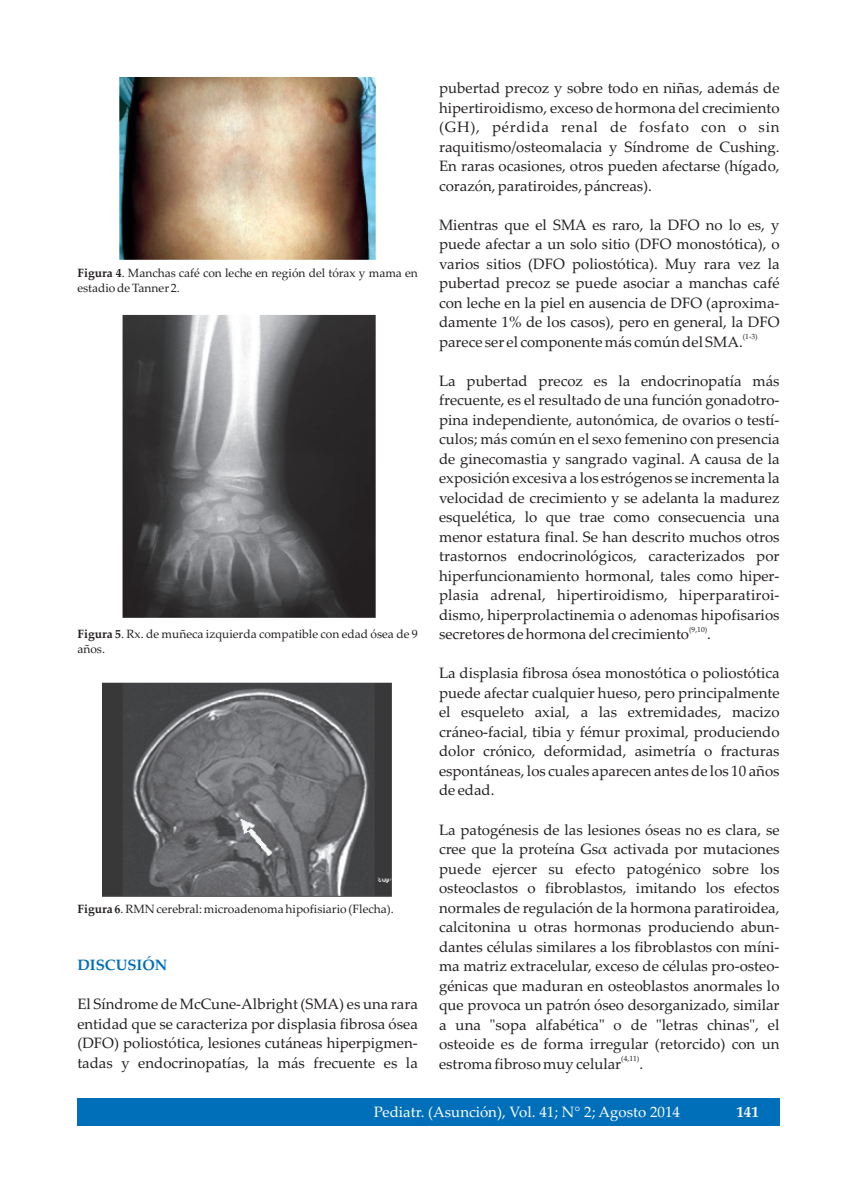
<style>
.page{position:relative;width:857px;height:1197px;background:#fff}
.page>*{position:absolute;margin:0;border:0;box-sizing:border-box;transform-origin:0 0}
.t1{font:15px/19.5px "Palatino Linotype";color:#231f20;text-align:justify}
.t2{font:15px "Palatino Linotype";color:#fff}
.t3{font:700 15px "Palatino Linotype";color:#006fba}
.t4{font:700 15px "Palatino Linotype";color:#fff}
.t5{font:12px/15px "Palatino Linotype";color:#231f20}
.t6{font:7.5px "Palatino Linotype";color:#231f20}
.s1{font-weight:700}
</style>
<div class="page">
<img style="left:102px;top:77px;width:290px;height:820px">
<div style="left:77px;top:1098px;width:702px;height:28px;background:#006fba"></div>
<p class="t5" style="left:77px;top:267px;width:342px"><span class="s1">Figura 4</span>. Manchas café con leche en región del tórax y mama en estadio de Tanner 2.</p>
<p class="t5" style="left:77px;top:627px;width:342px"><span class="s1">Figura 5</span>. Rx. de muñeca izquierda compatible con edad ósea de 9 años.</p>
<p class="t5" style="left:77px;top:902px;width:318px"><span class="s1">Figura 6</span>. RMN cerebral: microadenoma hipofisiario (Flecha).</p>
<p class="t3" style="left:77px;top:959px;width:91px">DISCUSIÓN</p>
<p class="t1" style="left:77px;top:996px;width:342px">El Síndrome de McCune-Albright (SMA) es una rara entidad que se caracteriza por displasia fibrosa ósea (DFO) poliostótica, lesiones cutáneas hiperpigmen&shy;tadas y endocrinopatías, la más frecuente es la</p>
<p class="t1" style="left:439px;top:80px;width:342px">pubertad precoz y sobre todo en niñas, además de hipertiroidismo, exceso de hormona del crecimiento (GH), pérdida renal de fosfato con o sin raquitismo/osteomalacia y Síndrome de Cushing.<br>En raras ocasiones, otros pueden afectarse (hígado, corazón, paratiroides, páncreas).</p>
<p class="t1" style="left:439px;top:216px;width:342px">Mientras que el SMA es raro, la DFO no lo es, y puede afectar a un solo sitio (DFO monostótica), o varios sitios (DFO poliostótica). Muy rara vez la pubertad precoz se puede asociar a manchas café con leche en la piel en ausencia de DFO (aproxima&shy;damente 1% de los casos), pero en general, la DFO</p>
<p class="t6" style="left:742px;top:334px;width:16px">(1-3)</p>
<p class="t1" style="left:439px;top:333px;width:305px">parece ser el componente más común del SMA.</p>
<p class="t1" style="left:439px;top:372px;width:342px">La pubertad precoz es la endocrinopatía más frecuente, es el resultado de una función gonadotro&shy;pina independiente, autonómica, de ovarios o testí&shy;culos; más común en el sexo femenino con presencia de ginecomastia y sangrado vaginal. A causa de la exposición excesiva a los estrógenos se incrementa la velocidad de crecimiento y se adelanta la madurez esquelética, lo que trae como consecuencia una menor estatura final. Se han descrito muchos otros trastornos endocrinológicos, caracterizados por hiperfuncionamiento hormonal, tales como hiper&shy;plasia adrenal, hipertiroidismo, hiperparatiroi&shy;dismo, hiperprolactinemia o adenomas hipofisarios</p>
<p class="t6" style="left:688px;top:626px;width:20px">(9,10)</p>
<p class="t1" style="left:439px;top:626px;width:273px">secretores de hormona del crecimiento .</p>
<p class="t1" style="left:439px;top:665px;width:342px">La displasia fibrosa ósea monostótica o poliostótica puede afectar cualquier hueso, pero principalmente el esqueleto axial, a las extremidades, macizo cráneo-facial, tibia y fémur proximal, produciendo dolor crónico, deformidad, asimetría o fracturas espontáneas, los cuales aparecen antes de los 10 años de edad.</p>
<p class="t1" style="left:439px;top:821px;width:342px">La patogénesis de las lesiones óseas no es clara, se cree que la proteína Gsá activada por mutaciones puede ejercer su efecto patogénico sobre los osteoclastos o fibroblastos, imitando los efectos normales de regulación de la hormona paratiroidea, calcitonina u otras hormonas produciendo abun&shy;dantes células similares a los fibroblastos con míni&shy;ma matriz extracelular, exceso de células pro-osteo&shy;génicas que maduran en osteoblastos anormales lo que provoca un patrón óseo desorganizado, similar a una "sopa alfabética" o de "letras chinas", el osteoide es de forma irregular (retorcido) con un</p>
<p class="t6" style="left:621px;top:1055px;width:20px">(4,11)</p>
<p class="t1" style="left:439px;top:1055px;width:205px">estroma fibroso muy celular .</p>
<p class="t2" style="left:374px;top:1105px;width:307px">Pediatr. (Asunción), Vol. 41; N° 2; Agosto 2014</p>
<p class="t4" style="left:736px;top:1105px;width:24px">141</p>
</div>
